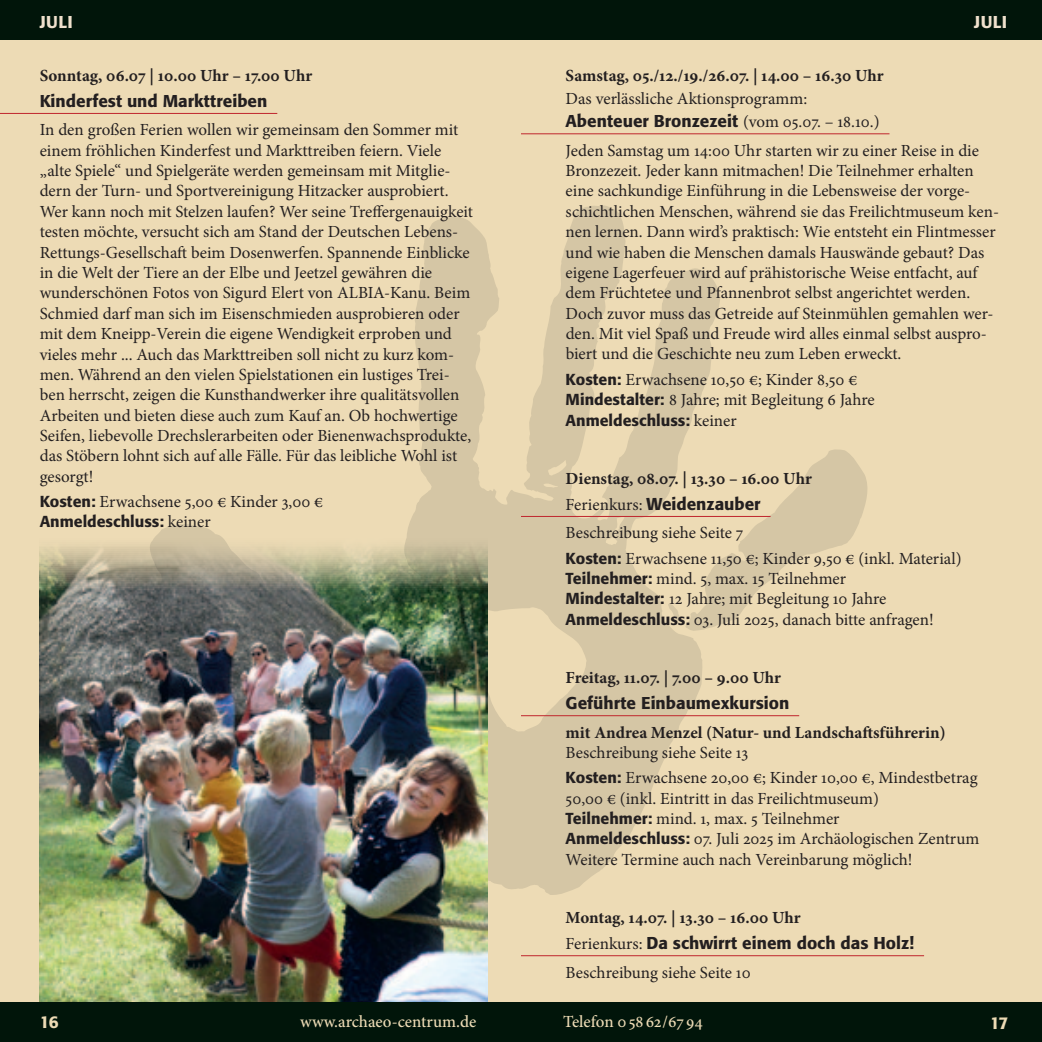
<style>
.page{position:relative;width:1042px;height:1042px;background:#fff}
.page>*{position:absolute;margin:0;border:0;box-sizing:border-box;transform-origin:0 0}
.t1{font:16.97px/20.3px "Minion Pro";letter-spacing:-.01em;color:#231f20}
.t2{font:700 16.97px "Minion Pro";color:#231f20}
.t3{font:500 16.97px "Formata BQ";color:#231f20}
.t4{font:500 16.97px "Minion Pro";color:#eddbb5}
.t5{font:500 16.97px "Formata BQ";letter-spacing:.03em;color:#f0e1cd}
.t6{font:500 16.97px "Formata BQ";color:#eddbb5}
.t7{font:500 15.75px "Formata BQ";color:#231f20}
.s1{font-family:"Formata BQ";font-weight:500;font-size:15.75px}
.s2{font-family:"Minion Pro";font-weight:400;font-size:16.97px}
.s3{font-family:"Minion Pro";font-weight:400}
</style>
<div class="page">
<div style="left:0;top:30px;width:1042px;height:984px;background:#eddbb5"></div>
<svg style="left:156px;top:205px;width:712px;height:690px"></svg>
<img style="left:40px;top:536px;width:447px;height:466px">
<div style="left:0;top:1002px;width:1042px;height:40px;background:#01150a"></div>
<div style="left:0;top:0;width:1042px;height:40px;background:#01150a"></div>
<hr style="left:521px;top:133px;width:368px;height:1px;background:#c0262d">
<hr style="left:521px;top:516px;width:249px;height:1px;background:#c0262d">
<hr style="left:521px;top:715px;width:278px;height:1px;background:#c0262d">
<hr style="left:521px;top:955px;width:403px;height:1px;background:#c0262d">
<hr style="left:0;top:113px;width:277px;height:1px;background:#c0262d">
<p class="t5" style="left:40px;top:11px;width:35px">JuLi</p>
<p class="t5" style="left:974px;top:11px;width:35px">JuLi</p>
<p class="t2" style="left:40px;top:63px;width:274px">Sonntag, 06.07 | 10.00 Uhr – 17.00 Uhr</p>
<p class="t3" style="left:40px;top:90px;width:229px">Kinderfest und Markttreiben</p>
<p class="t1" style="left:40px;top:120px;width:435px">In den großen Ferien wollen wir gemeinsam den Sommer mit einem fröhlichen Kinderfest und Markttreiben feiern. Viele „alte Spiele“ und Spielgeräte werden gemeinsam mit Mitglie&shy;dern der Turn- und Sportvereinigung Hitzacker ausprobiert.<br>Wer kann noch mit Stelzen laufen? Wer seine Treffergenauigkeit testen möchte, versucht sich am Stand der Deutschen Lebens-Rettungs-Gesellschaft beim Dosenwerfen. Spannende Einblicke in die Welt der Tiere an der Elbe und Jeetzel gewähren die wunderschönen Fotos von Sigurd Elert von ALBIA-Kanu. Beim Schmied darf man sich im Eisenschmieden ausprobieren oder mit dem Kneipp-Verein die eigene Wendigkeit erproben und vieles mehr ... Auch das Markttreiben soll nicht zu kurz kom&shy;men. Während an den vielen Spielstationen ein lustiges Trei&shy;ben herrscht, zeigen die Kunsthandwerker ihre qualitätsvollen Arbeiten und bieten diese auch zum Kauf an. Ob hochwertige Seifen, liebevolle Drechslerarbeiten oder Bienenwachsprodukte, das Stöbern lohnt sich auf alle Fälle. Für das leibliche Wohl ist gesorgt!</p>
<p class="t1" style="left:40px;top:491px;width:285px"><span class="s1">Kosten:</span> Erwachsene 5,00 € Kinder 3,00 €</p>
<p class="t7" style="left:40px;top:512px;width:172px">Anmeldeschluss: <span class="s2">keiner</span></p>
<p class="t2" style="left:566px;top:63px;width:320px">Samstag, 05./12./19./26.07. | 14.00 – 16.30 Uhr</p>
<p class="t1" style="left:566px;top:89px;width:243px">Das verlässliche Aktionsprogramm:</p>
<p class="t3" style="left:566px;top:110px;width:315px">Abenteuer Bronzezeit <span class="s3">(vom 05.07. – 18.10.)</span></p>
<p class="t1" style="left:566px;top:140px;width:435px">Jeden Samstag um 14:00 Uhr starten wir zu einer Reise in die Bronzezeit. Jeder kann mitmachen! Die Teilnehmer erhalten eine sachkundige Einführung in die Lebensweise der vorge&shy;schichtlichen Menschen, während sie das Freilichtmuseum ken&shy;nen lernen. Dann wird’s praktisch: Wie entsteht ein Flintmesser und wie haben die Menschen damals Hauswände gebaut? Das eigene Lagerfeuer wird auf prähistorische Weise entfacht, auf dem Früchtetee und Pfannenbrot selbst angerichtet werden.<br>Doch zuvor muss das Getreide auf Steinmühlen gemahlen wer&shy;den. Mit viel Spaß und Freude wird alles einmal selbst auspro&shy;biert und die Geschichte neu zum Leben erweckt.</p>
<p class="t1" style="left:566px;top:369px;width:311px"><span class="s1">Kosten:</span> Erwachsene 10,50 €; Kinder 8,50 €<br><span class="s1">Mindestalter:</span> 8 Jahre; mit Begleitung 6 Jahre</p>
<p class="t7" style="left:566px;top:410px;width:172px">Anmeldeschluss: <span class="s2">keiner</span></p>
<p class="t2" style="left:566px;top:466px;width:248px">Dienstag, 08.07. | 13.30 – 16.00 Uhr</p>
<p class="t3" style="left:566px;top:493px;width:197px"><span class="s3">Ferienkurs:</span> Weidenzauber</p>
<p class="t1" style="left:566px;top:520px;width:397px;line-height:25.4px">Beschreibung siehe Seite 7<br><span class="s1">Kosten:</span> Erwachsene 11,50 €; Kinder 9,50 € (inkl. Material)</p>
<p class="t1" style="left:566px;top:568px;width:370px"><span class="s1">Teilnehmer:</span> mind. 5, max. 15 Teilnehmer<br><span class="s1">Mindestalter:</span> 12 Jahre; mit Begleitung 10 Jahre<br><span class="s1">Anmeldeschluss:</span> 03. Juli 2025, danach bitte anfragen!</p>
<p class="t2" style="left:566px;top:666px;width:217px">Freitag, 11.07. | 7.00 – 9.00 Uhr</p>
<p class="t3" style="left:566px;top:692px;width:225px">Geführte Einbaumexkursion</p>
<p class="t2" style="left:566px;top:720px;width:381px">mit Andrea Menzel (Natur- und Landschaftsführerin)</p>
<p class="t1" style="left:566px;top:740px;width:413px;line-height:25.4px">Beschreibung siehe Seite 13<br><span class="s1">Kosten:</span> Erwachsene 20,00 €; Kinder 10,00 €, Mindestbetrag</p>
<p class="t1" style="left:566px;top:788px;width:415px">50,00 € (inkl. Eintritt in das Freilichtmuseum)<br><span class="s1">Teilnehmer:</span> mind. 1, max. 5 Teilnehmer<br><span class="s1">Anmeldeschluss:</span> 07. Juli 2025 im Archäologischen Zentrum Weitere Termine auch nach Vereinbarung möglich!</p>
<p class="t2" style="left:566px;top:905px;width:236px">Montag, 14.07. | 13.30 – 16.00 Uhr</p>
<p class="t3" style="left:566px;top:932px;width:350px"><span class="s3">Ferienkurs:</span> Da schwirrt einem doch das Holz!</p>
<p class="t1" style="left:566px;top:962px;width:186px">Beschreibung siehe Seite 10</p>
<p class="t6" style="left:40px;top:1011px;width:20px">16</p>
<p class="t4" style="left:300px;top:1010px;width:177px">www.archaeo-centrum.de</p>
<p class="t4" style="left:563px;top:1010px;width:141px">Telefon 05862/67 94</p>
<p class="t6" style="left:990px;top:1013px;width:20px">17</p>
</div>
